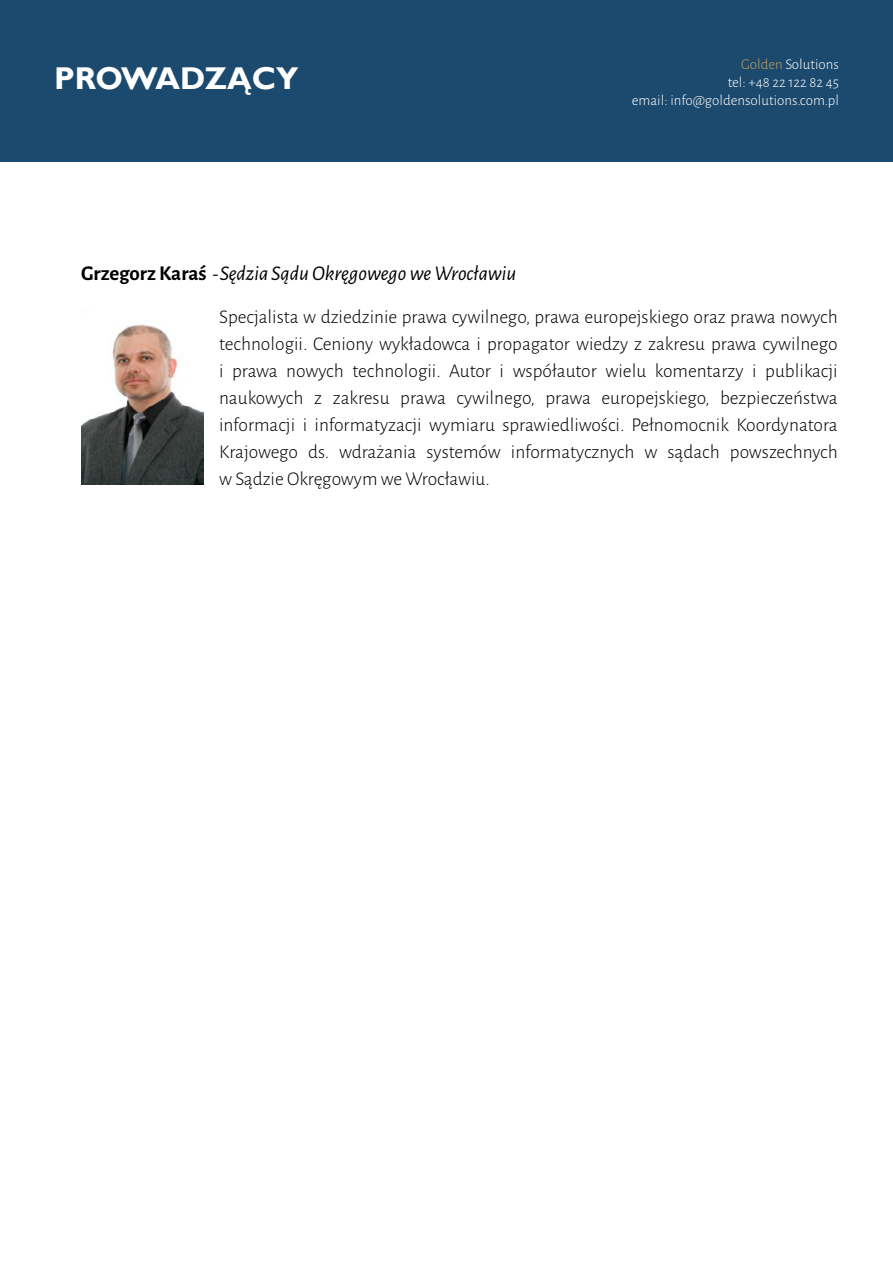
<style>
.page{position:relative;width:893px;height:1263px;background:#fff}
.page>*{position:absolute;margin:0;border:0;box-sizing:border-box;transform-origin:0 0}
.t1{font:700 31.5px "Gill Sans";color:#fff}
.t2{font:italic 21px "Alegreya Sans";color:#000}
.t3{font:300 19.5px/27px "Alegreya Sans";color:#000;text-align:justify}
.t4{font:300 15px/18px "Alegreya Sans";color:#fff;text-align:right}
.s1{color:#c49e5e}
.s2{font-weight:700;font-style:normal}
.s3{font-family:"Minion Pro";font-style:normal}
</style>
<div class="page">
<div style="left:0;top:0;width:893px;height:162px;background:#1c4a6e"></div>
<img style="left:81px;top:324px;width:123px;height:161px">
<h1 class="t1" style="left:54px;top:59px;width:246px">PROWADZĄCY</h1>
<p class="t4" style="left:632px;top:55px;width:208px"><span class="s1">Golden</span> Solutions<br>tel: +48 22 122 82 45<br>email: info@goldensolutions.com.pl</p>
<p class="t2" style="left:81px;top:260px;width:437px"><span class="s2">Grzegorz Karaś</span> <span class="s3">-</span>Sędzia Sądu Okręgowego we Wrocławiu</p>
<p class="t3" style="left:219px;top:303px;width:620px">Specjalista w dziedzinie prawa cywilnego, prawa europejskiego oraz prawa nowych technologii. Ceniony wykładowca i propagator wiedzy z zakresu prawa cywilnego i prawa nowych technologii. Autor i współautor wielu komentarzy i publikacji naukowych z zakresu prawa cywilnego, prawa europejskiego, bezpieczeństwa informacji i informatyzacji wymiaru sprawiedliwości. Pełnomocnik Koordynatora Krajowego ds. wdrażania systemów informatycznych w sądach powszechnych w Sądzie Okręgowym we Wrocławiu.</p>
</div>
